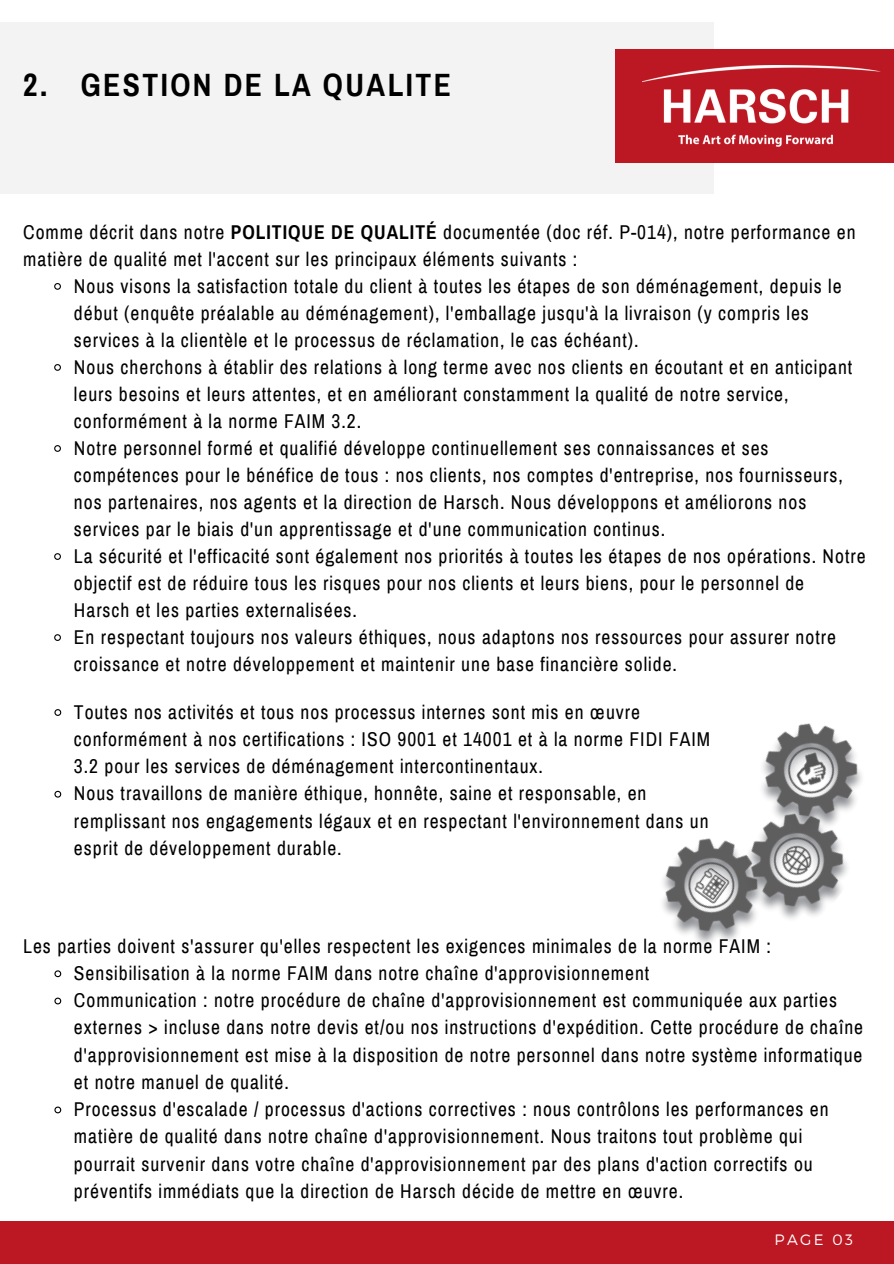
<style>
.page{position:relative;width:894px;height:1264px;background:#fff}
.page>*{position:absolute;margin:0;border:0;box-sizing:border-box;transform-origin:0 0}
.t1{font:700 31.5px "Archivo Narrow";letter-spacing:.075em;color:#000}
.t2{font:19.5px/27px "Archivo Narrow";letter-spacing:.05em;color:#000}
.t3{font:300 15px "Montserrat";letter-spacing:.16em;color:#fff}
.s1{font-weight:700}
</style>
<div class="page">
<div style="left:0;top:1221px;width:893px;height:42px;background:#bc1823"></div>
<div style="left:0;top:22px;width:713px;height:171px;background:#f3f3f3"></div>
<div style="left:615px;top:49px;width:278px;height:114px;background:#bc1823"></div>
<img style="left:642px;top:66px;width:238px;height:81px">
<svg style="left:54px;top:283px;width:7px;height:7px"></svg>
<svg style="left:54px;top:364px;width:7px;height:7px"></svg>
<svg style="left:54px;top:445px;width:7px;height:7px"></svg>
<svg style="left:54px;top:553px;width:7px;height:7px"></svg>
<svg style="left:54px;top:634px;width:7px;height:7px"></svg>
<img style="left:662px;top:723px;width:200px;height:221px">
<svg style="left:54px;top:709px;width:8px;height:7px"></svg>
<svg style="left:54px;top:790px;width:8px;height:8px"></svg>
<svg style="left:54px;top:970px;width:8px;height:8px"></svg>
<svg style="left:54px;top:997px;width:8px;height:8px"></svg>
<svg style="left:54px;top:1106px;width:8px;height:8px"></svg>
<p class="t1" style="left:23px;top:69px;width:429px">2. GESTION DE LA QUALITE</p>
<h1 class="t2" style="left:23px;top:218px;width:833px">Comme décrit dans notre <span class="s1">POLITIQUE DE QUALITÉ</span> documentée (doc réf. P-014), notre performance en matière de qualité met l'accent sur les principaux éléments suivants :</h1>
<p class="t2" style="left:74px;top:272px;width:769px">Nous visons la satisfaction totale du client à toutes les étapes de son déménagement, depuis le début (enquête préalable au déménagement), l'emballage jusqu'à la livraison (y compris les services à la clientèle et le processus de réclamation, le cas échéant).</p>
<p class="t2" style="left:74px;top:353px;width:779px">Nous cherchons à établir des relations à long terme avec nos clients en écoutant et en anticipant leurs besoins et leurs attentes, et en améliorant constamment la qualité de notre service, conformément à la norme FAIM 3.2.</p>
<h2 class="t2" style="left:74px;top:434px;width:770px">Notre personnel formé et qualifié développe continuellement ses connaissances et ses compétences pour le bénéfice de tous : nos clients, nos comptes d'entreprise, nos fournisseurs, nos partenaires, nos agents et la direction de Harsch. Nous développons et améliorons nos</h2>
<p class="t2" style="left:74px;top:515px;width:793px">services par le biais d'un apprentissage et d'une communication continus.<br>La sécurité et l'efficacité sont également nos priorités à toutes les étapes de nos opérations. Notre objectif est de réduire tous les risques pour nos clients et leurs biens, pour le personnel de<br>Harsch et les parties externalisées.</p>
<p class="t2" style="left:74px;top:623px;width:763px">En respectant toujours nos valeurs éthiques, nous adaptons nos ressources pour assurer notre croissance et notre développement et maintenir une base financière solide.</p>
<p class="t2" style="left:74px;top:698px;width:637px">Toutes nos activités et tous nos processus internes sont mis en œuvre conformément à nos certifications : ISO 9001 et 14001 et à la norme FIDI FAIM<br>3.2 pour les services de déménagement intercontinentaux.</p>
<p class="t2" style="left:74px;top:780px;width:636px">Nous travaillons de manière éthique, honnête, saine et responsable, en remplissant nos engagements légaux et en respectant l'environnement dans un esprit de développement durable.</p>
<p class="t2" style="left:23px;top:932px;width:749px">Les parties doivent s'assurer qu'elles respectent les exigences minimales de la norme FAIM :</p>
<p class="t2" style="left:74px;top:960px;width:576px">Sensibilisation à la norme FAIM dans notre chaîne d'approvisionnement</p>
<p class="t2" style="left:74px;top:987px;width:764px">Communication : notre procédure de chaîne d'approvisionnement est communiquée aux parties</p>
<p class="t2" style="left:74px;top:1014px;width:790px;text-align:justify">externes &gt; incluse dans notre devis et/ou nos instructions d'expédition. Cette procédure de chaîne d'approvisionnement est mise à la disposition de notre personnel dans notre système informatique et notre manuel de qualité.</p>
<h2 class="t2" style="left:74px;top:1096px;width:756px">Processus d'escalade / processus d'actions correctives : nous contrôlons les performances en matière de qualité dans notre chaîne d'approvisionnement. Nous traitons tout problème qui pourrait survenir dans votre chaîne d'approvisionnement par des plans d'action correctifs ou préventifs immédiats que la direction de Harsch décide de mettre en œuvre.</h2>
<p class="t3" style="left:774px;top:1230px;width:80px">PAGE 03</p>
</div>
